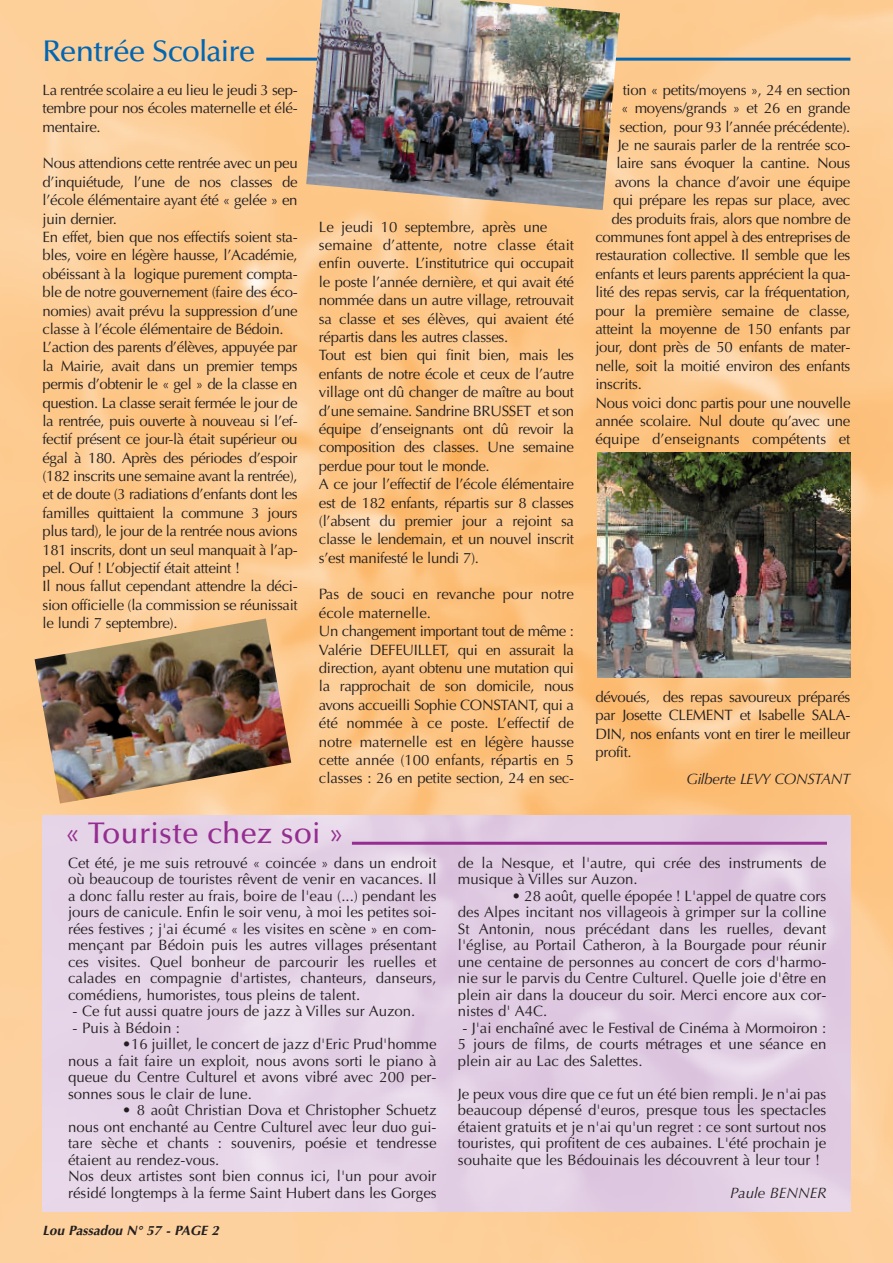
<style>
.page{position:relative;width:893px;height:1263px;background:#fff}
.page>*{position:absolute;margin:0;border:0;box-sizing:border-box;transform-origin:0 0}
.t1{font:500 30px "Optima";color:#952d91}
.t2{font:500 30px "Optima";letter-spacing:-.03em;color:#0166b3}
.t3{font:15px/18.5px "Optima";letter-spacing:-.02em;color:#231f20;text-align:justify}
.t4{font:15px/16.5px "Optima";color:#231f20}
.t5{font:15px "Optima Italic TT";letter-spacing:-.02em;color:#231f20}
.t6{font:15px "Optima Italic TT";color:#231f20}
.t7{font:italic 700 13.5px "Optima";color:#231f20}
</style>
<div class="page">
<img style="left:0;top:0;width:893px;height:1263px">
<img style="left:43px;top:815px;width:807px;height:396px">
<hr style="left:352px;top:842px;width:475px;height:3px;background:#952d91">
<hr style="left:266px;top:58px;width:584px;height:3px;background:#0166b3">
<img style="left:35px;top:618px;width:256px;height:185px">
<img style="left:306px;top:0;width:314px;height:210px">
<img style="left:598px;top:453px;width:252px;height:224px">
<h1 class="t2" style="left:43px;top:39px;width:215px">Rentrée Scolaire</h1>
<p class="t3" style="left:43px;top:82px;width:257px">La rentrée scolaire a eu lieu le jeudi 3 sep&shy;tembre pour nos écoles maternelle et élé&shy;mentaire.</p>
<p class="t3" style="left:43px;top:156px;width:257px;text-align:left">Nous attendions cette rentrée avec un peu d’inquiétude, l’une de nos classes de l’école élémentaire ayant été « gelée » en juin dernier.<br>En effet, bien que nos effectifs soient sta&shy;bles, voire en légère hausse, l’Académie, obéissant à la logique purement compta&shy;ble de notre gouvernement (faire des éco&shy;nomies) avait prévu la suppression d’une classe à l’école élémentaire de Bédoin.<br>L’action des parents d’élèves, appuyée par la Mairie, avait dans un premier temps permis d’obtenir le « gel » de la classe en question. La classe serait fermée le jour de la rentrée, puis ouverte à nouveau si l’ef&shy;fectif présent ce jour-là était supérieur ou égal à 180. Après des périodes d’espoir (182 inscrits une semaine avant la rentrée), et de doute (3 radiations d’enfants dont les familles quittaient la commune 3 jours plus tard), le jour de la rentrée nous avions 181 inscrits, dont un seul manquait à l’ap&shy;pel. Ouf ! L’objectif était atteint !<br>Il nous fallut cependant attendre la déci&shy;sion officielle (la commission se réunissait le lundi 7 septembre).</p>
<p class="t3" style="left:319px;top:219px;width:257px;text-align:left">Le jeudi 10 septembre, après une semaine d’attente, notre classe était enfin ouverte. L’institutrice qui occupait le poste l’année dernière, et qui avait été nommée dans un autre village, retrouvait sa classe et ses élèves, qui avaient été répartis dans les autres classes.<br>Tout est bien qui finit bien, mais les enfants de notre école et ceux de l’autre village ont dû changer de maître au bout d’une semaine. Sandrine BRUSSET et son équipe d’enseignants ont dû revoir la composition des classes. Une semaine perdue pour tout le monde.<br>A ce jour l’effectif de l’école élémentaire est de 182 enfants, répartis sur 8 classes (l’absent du premier jour a rejoint sa classe le lendemain, et un nouvel inscrit s’est manifesté le lundi 7).</p>
<p class="t3" style="left:319px;top:587px;width:257px;text-align:left">Pas de souci en revanche pour notre école maternelle.<br>Un changement important tout de même :<br>Valérie DEFEUILLET, qui en assurait la direction, ayant obtenu une mutation qui la rapprochait de son domicile, nous avons accueilli Sophie CONSTANT, qui a été nommée à ce poste. L’effectif de notre maternelle est en légère hausse cette année (100 enfants, répartis en 5 classes : 26 en petite section, 24 en sec-</p>
<h1 class="t1" style="left:65px;top:821px;width:280px">« Touriste chez soi »</h1>
<p class="t3" style="left:623px;top:82px;width:229px">tion « petits/moyens », 24 en section</p>
<p class="t3" style="left:621px;top:100px;width:231px">« moyens/grands » et 26 en grande</p>
<p class="t3" style="left:619px;top:119px;width:232px">section, pour 93 l’année précédente).</p>
<p class="t3" style="left:618px;top:137px;width:234px">Je ne saurais parler de la rentrée sco-</p>
<p class="t3" style="left:616px;top:156px;width:236px">laire sans évoquer la cantine. Nous</p>
<p class="t3" style="left:615px;top:174px;width:237px">avons la chance d’avoir une équipe</p>
<p class="t3" style="left:613px;top:192px;width:239px">qui prépare les repas sur place, avec</p>
<p class="t3" style="left:611px;top:211px;width:240px">des produits frais, alors que nombre de</p>
<p class="t3" style="left:595px;top:229px;width:257px">communes font appel à des entreprises de</p>
<p class="t3" style="left:595px;top:248px;width:257px">restauration collective. Il semble que les</p>
<p class="t3" style="left:595px;top:266px;width:257px">enfants et leurs parents apprécient la qua-</p>
<p class="t3" style="left:595px;top:284px;width:257px">lité des repas servis, car la fréquentation,</p>
<p class="t3" style="left:595px;top:303px;width:257px">pour la première semaine de classe,</p>
<p class="t3" style="left:595px;top:321px;width:257px">atteint la moyenne de 150 enfants par</p>
<p class="t3" style="left:595px;top:339px;width:257px">jour, dont près de 50 enfants de mater-</p>
<p class="t3" style="left:595px;top:358px;width:257px">nelle, soit la moitié environ des enfants</p>
<p class="t3" style="left:595px;top:376px;width:48px">inscrits.</p>
<p class="t3" style="left:595px;top:395px;width:257px">Nous voici donc partis pour une nouvelle</p>
<p class="t3" style="left:595px;top:413px;width:257px">année scolaire. Nul doute qu’avec une</p>
<p class="t4" style="left:595px;top:432px;width:257px">équipe d’enseignants compétents et</p>
<p class="t3" style="left:595px;top:689px;width:257px">dévoués, des repas savoureux préparés par Josette CLEMENT et Isabelle SALA-DIN, nos enfants vont en tirer le meilleur profit.</p>
<p class="t5" style="left:686px;top:773px;width:166px">Gilberte LEVY CONSTANT</p>
<p class="t3" style="left:68px;top:856px;width:370px;line-height:16.5px">Cet été, je me suis retrouvé « coincée » dans un endroit où beaucoup de touristes rêvent de venir en vacances. Il a donc fallu rester au frais, boire de l'eau (...) pendant les jours de canicule. Enfin le soir venu, à moi les petites soi&shy;rées festives ; j'ai écumé « les visites en scène » en com&shy;mençant par Bédoin puis les autres villages présentant ces visites. Quel bonheur de parcourir les ruelles et calades en compagnie d'artistes, chanteurs, danseurs, comédiens, humoristes, tous pleins de talent.</p>
<p class="t4" style="left:73px;top:1004px;width:344px">- Ce fut aussi quatre jours de jazz à Villes sur Auzon.</p>
<p class="t4" style="left:73px;top:1021px;width:109px">- Puis à Bédoin :</p>
<p class="t3" style="left:68px;top:1037px;width:370px;line-height:16.5px;text-indent:54px">•16 juillet, le concert de jazz d'Eric Prud'homme nous a fait faire un exploit, nous avons sorti le piano à queue du Centre Culturel et avons vibré avec 200 per&shy;sonnes sous le clair de lune.</p>
<p class="t4" style="left:68px;top:1103px;width:370px;text-indent:54px">• 8 août Christian Dova et Christopher Schuetz nous ont enchanté au Centre Culturel avec leur duo gui&shy;tare sèche et chants : souvenirs, poésie et tendresse étaient au rendez-vous.<br>Nos deux artistes sont bien connus ici, l'un pour avoir résidé longtemps à la ferme Saint Hubert dans les Gorges</p>
<p class="t7" style="left:43px;top:1225px;width:181px">Lou Passadou N° 57 - PAGE 2</p>
<p class="t4" style="left:458px;top:856px;width:370px">de la Nesque, et l'autre, qui crée des instruments de musique à Villes sur Auzon.</p>
<p class="t3" style="left:458px;top:889px;width:370px;line-height:16.5px;text-indent:54px">• 28 août, quelle épopée ! L'appel de quatre cors des Alpes incitant nos villageois à grimper sur la colline St Antonin, nous précédant dans les ruelles, devant l'église, au Portail Catheron, à la Bourgade pour réunir une centaine de personnes au concert de cors d'harmo&shy;nie sur le parvis du Centre Culturel. Quelle joie d'être en plein air dans la douceur du soir. Merci encore aux cor&shy;nistes d' A4C.</p>
<p class="t3" style="left:458px;top:1021px;width:370px;line-height:16.5px">- J'ai enchaîné avec le Festival de Cinéma à Mormoiron :<br>5 jours de films, de courts métrages et une séance en plein air au Lac des Salettes.</p>
<p class="t3" style="left:458px;top:1087px;width:370px;line-height:16.5px">Je peux vous dire que ce fut un été bien rempli. Je n'ai pas beaucoup dépensé d'euros, presque tous les spectacles étaient gratuits et je n'ai qu'un regret : ce sont surtout nos touristes, qui profitent de ces aubaines. L'été prochain je souhaite que les Bédouinais les découvrent à leur tour !</p>
<p class="t6" style="left:730px;top:1187px;width:98px">Paule BENNER</p>
</div>
